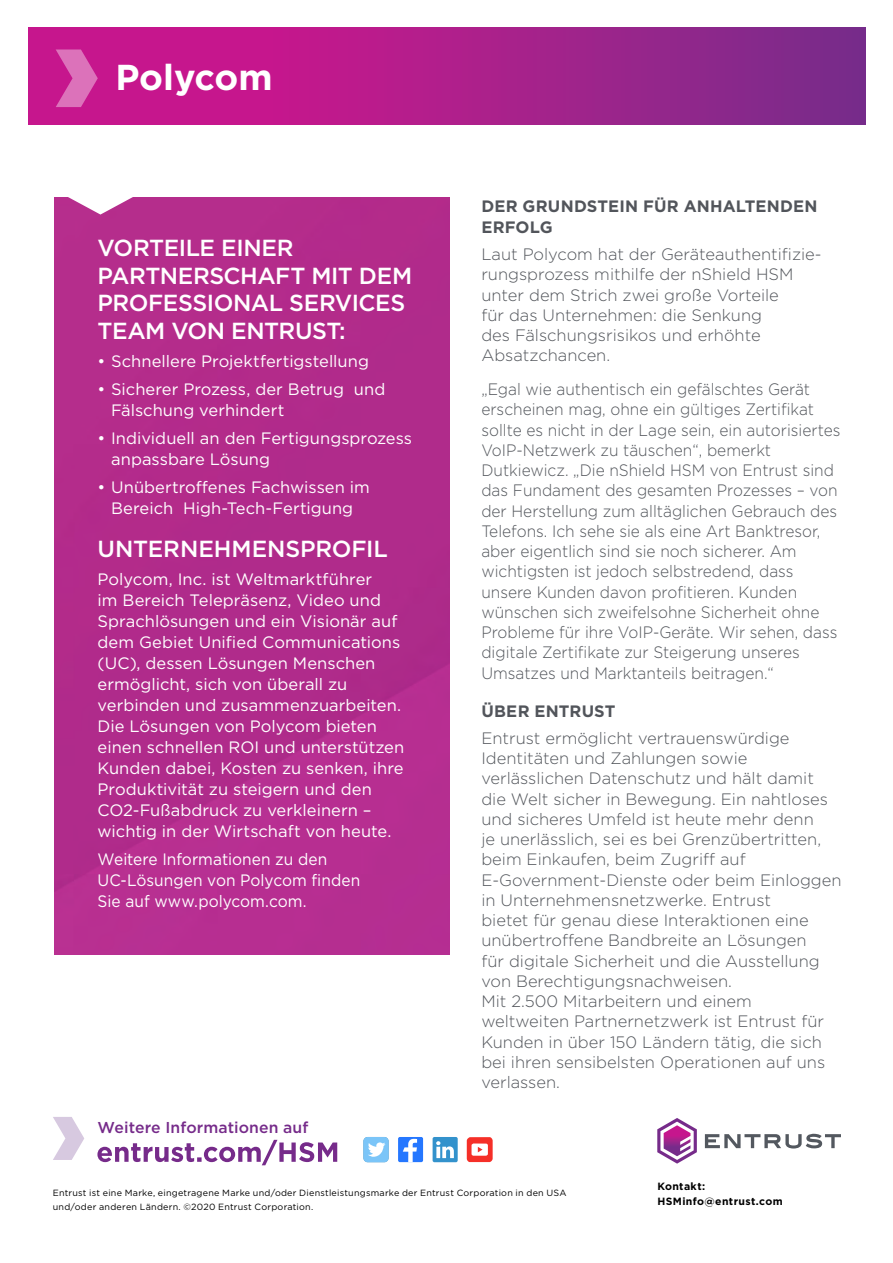
<style>
.page{position:relative;width:893px;height:1263px;background:#fff}
.page>*{position:absolute;margin:0;border:0;box-sizing:border-box;transform-origin:0 0}
.Company_Name{font:700 36px "Gotham";color:#fff}
.Sidebar_Headline{font:500 23.25px/27.5px "Gotham";letter-spacing:-.015em;color:#fff}
.Body_copy{font:300 16.5px/20.2px "Gotham";color:#52555b}
.Sidebar_paragraph_co{font:16.5px/21px "Gotham";color:#fff}
.Body_copy-2{font:300 16.5px/20.2px "Gotham";color:#52555b;scale:.94 1}
.Sidebar_paragraph_co-2{font:16.5px/21px "Gotham";color:#fff;scale:.94 1}
.header_1{font:700 16.5px/21px "Gotham";letter-spacing:.01em;color:#52555b}
.t1{font:500 15.75px "Gotham";letter-spacing:.005em;color:#762b8a}
.t2{font:700 10.5px/15px "Gotham";letter-spacing:.035em;color:#000}
.t3{font:9px/13.5px "Gotham";letter-spacing:.025em;color:#000}
</style>
<div class="page">
<div style="left:54px;top:198px;width:395px;height:756px;background:#b32b8b"></div>
<svg style="left:67px;top:197px;width:67px;height:18px"></svg>
<div style="left:398px;top:1137px;width:25px;height:25px;background:#2577ff;border-radius:2px"></div>
<svg style="left:403px;top:1139px;width:14px;height:23px"></svg>
<div style="left:433px;top:1137px;width:25px;height:25px;background:#3392cc;border-radius:2px"></div>
<svg style="left:436px;top:1141px;width:18px;height:17px"></svg>
<div style="left:363px;top:1137px;width:26px;height:25px;background:#7bc5f8;border-radius:4px"></div>
<svg style="left:368px;top:1142px;width:17px;height:15px"></svg>
<svg style="left:467px;top:1137px;width:26px;height:25px"></svg>
<svg style="left:97px;top:1140px;width:240px;height:25px"></svg>
<svg style="left:53px;top:1117px;width:31px;height:43px"></svg>
<svg style="left:705px;top:1133px;width:136px;height:15px"></svg>
<svg style="left:657px;top:1118px;width:40px;height:45px"></svg>
<svg style="left:29px;top:27px;width:837px;height:98px;background:#a91f8b"></svg>
<svg style="left:56px;top:50px;width:42px;height:57px;background:#d34da8"></svg>
<p class="Company_Name" style="left:115px;top:54px;width:159px">Polycom</p>
<p class="Sidebar_Headline" style="left:98px;top:234px;width:316px">VORTEILE EINER<br>PARTNERSCHAFT MIT DEM<br>PROFESSIONAL SERVICES<br>TEAM VON ENTRUST:</p>
<p class="Sidebar_paragraph_co" style="left:98px;top:351px;width:273px">• Schnellere Projektfertigstellung</p>
<p class="Sidebar_paragraph_co" style="left:111px;top:378px;width:276px;text-indent:-14px">• Sicherer Prozess, der Betrug und<br>Fälschung verhindert</p>
<p class="Sidebar_paragraph_co" style="left:111px;top:427px;width:303px;text-indent:-14px">• Individuell an den Fertigungsprozess anpassbare Lösung</p>
<p class="Sidebar_paragraph_co" style="left:98px;top:476px;width:274px;text-align:center">• Unübertroffenes Fachwissen im<br>Bereich High-Tech-Fertigung</p>
<p class="Sidebar_Headline" style="left:98px;top:535px;width:292px">UNTERNEHMENSPROFIL</p>
<p class="Sidebar_paragraph_co" style="left:98px;top:569px;width:308px">Polycom, Inc. ist Weltmarktführer<br>im Bereich Telepräsenz, Video und Sprachlösungen und ein Visionär auf dem Gebiet Unified Communications (UC), dessen Lösungen Menschen ermöglicht, sich von überall zu verbinden und zusammenzuarbeiten.<br>Die Lösungen von Polycom bieten einen schnellen ROI und unterstützen Kunden dabei, Kosten zu senken, ihre Produktivität zu steigern und den CO2-Fußabdruck zu verkleinern – wichtig in der Wirtschaft von heute.</p>
<p class="Sidebar_paragraph_co-2" style="left:98px;top:848px;width:281px">Weitere Informationen zu den<br>UC-Lösungen von Polycom finden<br>Sie auf www.polycom.com.</p>
<p class="t1" style="left:98px;top:1118px;width:212px">Weitere Informationen auf</p>
<p class="header_1" style="left:481px;top:196px;width:338px">DER GRUNDSTEIN FÜR ANHALTENDEN<br>ERFOLG</p>
<p class="Body_copy" style="left:481px;top:244px;width:339px">Laut Polycom hat der Geräteauthentifizie&shy;rungsprozess mithilfe der nShield HSM unter dem Strich zwei große Vorteile<br>für das Unternehmen: die Senkung<br>des Fälschungsrisikos und erhöhte Absatzchancen.</p>
<p class="Body_copy-2" style="left:481px;top:379px;width:383px">„Egal wie authentisch ein gefälschtes Gerät erscheinen mag, ohne ein gültiges Zertifikat sollte es nicht in der Lage sein, ein autorisiertes VoIP-Netzwerk zu täuschen“, bemerkt Dutkiewicz. „Die nShield HSM von Entrust sind das Fundament des gesamten Prozesses – von der Herstellung zum alltäglichen Gebrauch des Telefons. Ich sehe sie als eine Art Banktresor, aber eigentlich sind sie noch sicherer. Am wichtigsten ist jedoch selbstredend, dass unsere Kunden davon profitieren. Kunden wünschen sich zweifelsohne Sicherheit ohne Probleme für ihre VoIP-Geräte. Wir sehen, dass digitale Zertifikate zur Steigerung unseres Umsatzes und Marktanteils beitragen.“</p>
<p class="header_1" style="left:481px;top:700px;width:136px">ÜBER ENTRUST</p>
<p class="Body_copy" style="left:481px;top:727px;width:362px">Entrust ermöglicht vertrauenswürdige Identitäten und Zahlungen sowie verlässlichen Datenschutz und hält damit die Welt sicher in Bewegung. Ein nahtloses und sicheres Umfeld ist heute mehr denn<br>je unerlässlich, sei es bei Grenzübertritten, beim Einkaufen, beim Zugriff auf E-Government-Dienste oder beim Einloggen in Unternehmensnetzwerke. Entrust<br>bietet für genau diese Interaktionen eine unübertroffene Bandbreite an Lösungen<br>für digitale Sicherheit und die Ausstellung von Berechtigungsnachweisen.<br>Mit 2.500 Mitarbeitern und einem weltweiten Partnernetzwerk ist Entrust für Kunden in über 150 Ländern tätig, die sich bei ihren sensibelsten Operationen auf uns verlassen.</p>
<p class="t3" style="left:53px;top:1186px;width:515px">Entrust ist eine Marke, eingetragene Marke und/oder Dienstleistungsmarke der Entrust Corporation in den USA und/oder anderen Ländern. ©2020 Entrust Corporation.</p>
<p class="t2" style="left:657px;top:1178px;width:127px">Kontakt:<br>HSMinfo@entrust.com</p>
</div>
